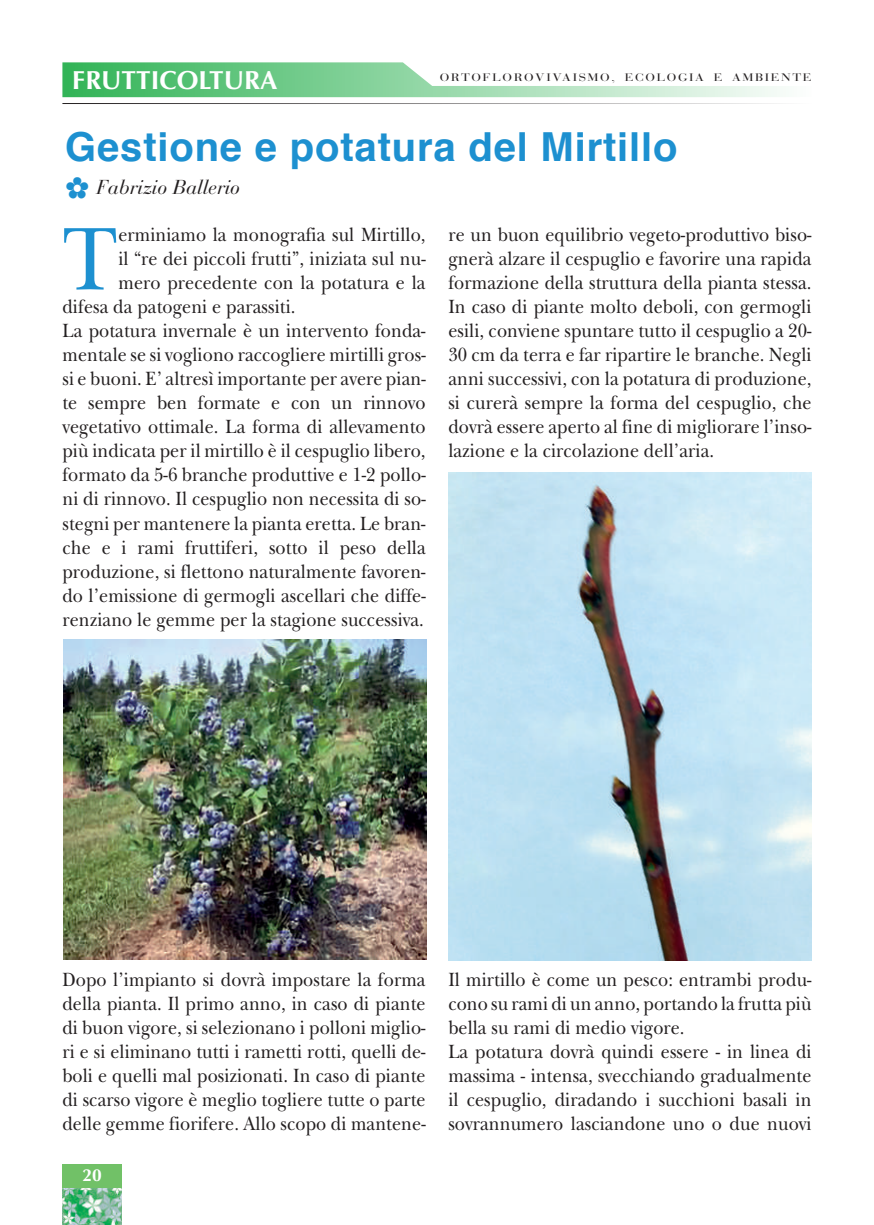
<style>
.page{position:relative;width:874px;height:1225px;background:#fff}
.page>*{position:absolute;margin:0;border:0;box-sizing:border-box;transform-origin:0 0}
.t1{font:92.8px "New Baskerville";color:#1d90d0;scale:.9 1}
.t2{font:700 40px "Helvetica";letter-spacing:.02em;color:#1d90d0}
.t3{font:700 26.2px "Optima";color:#fff}
.t4{font:20px/24px "New Baskerville";letter-spacing:.005em;color:#231f20;text-align:justify;scale:.9 1}
.t5{font:italic 20px "Bauer Bodoni";letter-spacing:-.005em;color:#231f20}
.t6{font:700 17.4px "Optima";color:#fff}
.t7{font:10.8px "Bauer Bodoni";letter-spacing:.12em;color:#231f20;scale:1.22 1}
.s1{color:#1d90d0}
</style>
<div class="page">
<svg style="left:62px;top:62px;width:718px;height:35px"></svg>
<hr style="left:62px;top:103px;width:749px;height:1px;background:#231f20">
<div style="left:62px;top:1164px;width:60px;height:60px;background:#71c167"></div>
<img style="left:62px;top:1188px;width:60px;height:36px">
<img style="left:64px;top:639px;width:362px;height:321px">
<img style="left:448px;top:472px;width:362px;height:488px">
<h3 class="t3" style="left:72px;top:65px;width:206px">FRUTTICOLTURA</h3>
<p class="t7" style="left:439px;top:70px;width:306px">ORTOFLOROVIVAISMO, ECOLOGIA E AMBIENTE</p>
<h2 class="t2" style="left:65px;top:115px;width:613px">Gestione e potatura del Mirtillo</h2>
<p class="t5" style="left:65px;top:175px;width:176px"><span class="s1">✿</span> Fabrizio Ballerio</p>
<h1 class="t1" style="left:62px;top:205px;width:63px">T</h1>
<p class="t4" style="left:118px;top:223px;width:343px">erminiamo la monografia sul Mirtillo,</p>
<p class="t4" style="left:118px;top:247px;width:343px">il “re dei piccoli frutti”, iniziata sul nu-</p>
<p class="t4" style="left:118px;top:271px;width:342px">mero precedente con la potatura e la</p>
<p class="t4" style="left:62px;top:295px;width:260px">difesa da patogeni e parassiti.</p>
<p class="t4" style="left:62px;top:319px;width:405px">La potatura invernale è un intervento fonda-</p>
<p class="t4" style="left:62px;top:343px;width:405px">mentale se si vogliono raccogliere mirtilli gros-</p>
<p class="t4" style="left:62px;top:367px;width:405px">si e buoni. E’ altresì importante per avere pian-</p>
<p class="t4" style="left:62px;top:391px;width:405px">te sempre ben formate e con un rinnovo</p>
<p class="t4" style="left:62px;top:415px;width:405px">vegetativo ottimale. La forma di allevamento</p>
<p class="t4" style="left:62px;top:439px;width:405px">più indicata per il mirtillo è il cespuglio libero,</p>
<p class="t4" style="left:62px;top:463px;width:405px">formato da 5-6 branche produttive e 1-2 pollo-</p>
<p class="t4" style="left:62px;top:487px;width:405px">ni di rinnovo. Il cespuglio non necessita di so-</p>
<p class="t4" style="left:62px;top:511px;width:405px">stegni per mantenere la pianta eretta. Le bran-</p>
<p class="t4" style="left:62px;top:535px;width:405px">che e i rami fruttiferi, sotto il peso della</p>
<p class="t4" style="left:62px;top:559px;width:405px">produzione, si flettono naturalmente favoren-</p>
<p class="t4" style="left:62px;top:583px;width:405px">do l’emissione di germogli ascellari che diffe-</p>
<p class="t4" style="left:62px;top:607px;width:403px">renziano le gemme per la stagione successiva.</p>
<p class="t4" style="left:448px;top:223px;width:405px">re un buon equilibrio vegeto-produttivo biso&shy;gnerà alzare il cespuglio e favorire una rapida formazione della struttura della pianta stessa.<br>In caso di piante molto deboli, con germogli esili, conviene spuntare tutto il cespuglio a 20- 30 cm da terra e far ripartire le branche. Negli anni successivi, con la potatura di produzione, si curerà sempre la forma del cespuglio, che dovrà essere aperto al fine di migliorare l’inso&shy;lazione e la circolazione dell’aria.</p>
<p class="t4" style="left:62px;top:967px;width:405px">Dopo l’impianto si dovrà impostare la forma della pianta. Il primo anno, in caso di piante di buon vigore, si selezionano i polloni miglio&shy;ri e si eliminano tutti i rametti rotti, quelli de&shy;boli e quelli mal posizionati. In caso di piante di scarso vigore è meglio togliere tutte o parte delle gemme fiorifere. Allo scopo di mantene-</p>
<p class="t6" style="left:82px;top:1164px;width:21px">20</p>
<p class="t4" style="left:448px;top:967px;width:405px;text-align:left">Il mirtillo è come un pesco: entrambi produ&shy;cono su rami di un anno, portando la frutta più bella su rami di medio vigore.<br>La potatura dovrà quindi essere - in linea di massima - intensa, svecchiando gradualmente il cespuglio, diradando i succhioni basali in sovrannumero lasciandone uno o due nuovi</p>
</div>
